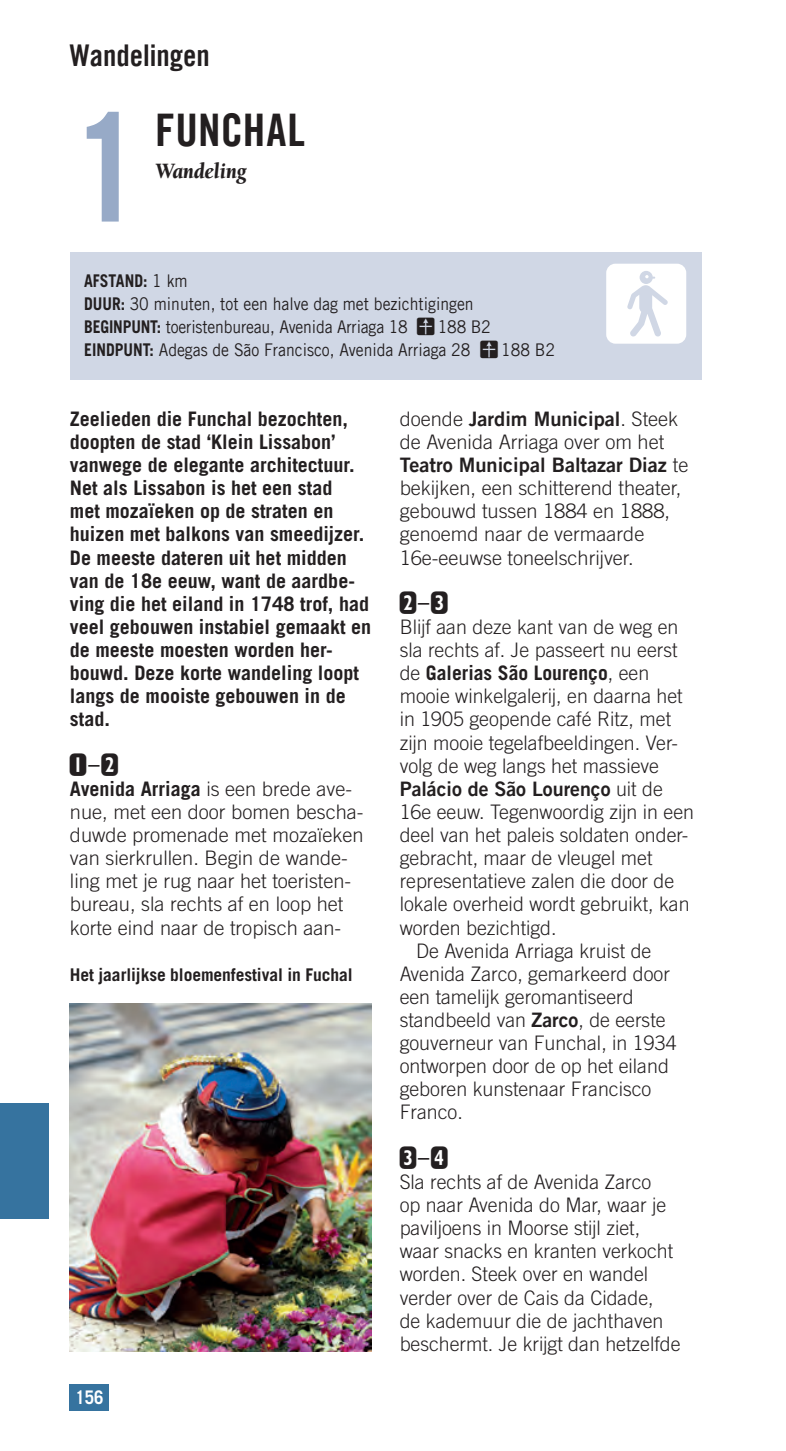
<style>
.page{position:relative;width:786px;height:1451px;background:#fff}
.page>*{position:absolute;margin:0;border:0;box-sizing:border-box;transform-origin:0 0}
.Walk_number{font:700 150px "Trade Gothic LT Com";color:#97aac7;scale:.9 1}
.Walk_head_1{font:45px "Trade Gothic LT Com Bd Cn 20";letter-spacing:.005em;color:#231f20}
.Running_head{font:30px "Trade Gothic LT Com Bd Cn 20";color:#231f20}
.Subhead{font:22.5px "Number square";color:#231f20}
.Walk_head_2{font:italic 900 22.5px "Berkeley Pro";color:#231f20;scale:.9 1}
.Main_text{font:300 20px/23px "Trade Gothic LT Com";color:#231f20}
.Main_text-2{font:700 20px/23px "Trade Gothic LT Com";color:#231f20}
.t1{font:700 18.75px "Trade Gothic LT Com";color:#fff;scale:.9 1}
.Panel_text{font:17.5px/23px "Trade Gothic LT Com";color:#231f20;scale:.9 1}
.Caption{font:700 17.5px "Trade Gothic LT Com";letter-spacing:-.005em;color:#231f20}
.s1{font-weight:700}
.s2{font-family:"Trade Gothic LT Com Bd 2";font-weight:400}
</style>
<div class="page">
<div style="left:70px;top:1384px;width:39px;height:26px;background:#36739f"></div>
<div style="left:0;top:1103px;width:49px;height:115px;background:#36739f"></div>
<div style="left:70px;top:252px;width:631px;height:128px;background:#d0d7e5"></div>
<img style="left:70px;top:1004px;width:301px;height:347px">
<p class="Running_head" style="left:70px;top:37px;width:141px">Wandelingen</p>
<p class="Walk_number" style="left:70px;top:76px;width:85px">1</p>
<p class="Walk_head_1" style="left:155px;top:102px;width:151px">FUNCHAL</p>
<p class="Walk_head_2" style="left:155px;top:158px;width:103px">Wandeling</p>
<p class="Panel_text" style="left:84px;top:269px;width:434px"><span class="s1">AFSTAND:</span> 1 km<br><span class="s1">DUUR:</span> 30 minuten, tot een halve dag met bezichtigingen</p>
<p class="Panel_text" style="left:84px;top:315px;width:361px"><span class="s1">BEGINPUNT:</span> toeristenbureau, Avenida Arriaga 18</p>
<p class="Panel_text" style="left:84px;top:315px;width:453px;text-indent:353px">188 B2<br><span class="s1">EINDPUNT:</span> Adegas de São Francisco, Avenida Arriaga 28</p>
<p class="Panel_text" style="left:501px;top:338px;width:61px">188 B2</p>
<p class="Main_text-2" style="left:70px;top:407px;width:303px">Zeelieden die Funchal bezochten, doopten de stad ‘Klein Lissabon’ vanwege de elegante architectuur.<br>Net als Lissabon is het een stad<br>met mozaïeken op de straten en huizen met balkons van smeedijzer.<br>De meeste dateren uit het midden van de 18e eeuw, want de aardbe&shy;ving die het eiland in 1748 trof, had veel gebouwen instabiel gemaakt en de meeste moesten worden her&shy;bouwd. Deze korte wandeling loopt langs de mooiste gebouwen in de stad.</p>
<p class="Subhead" style="left:70px;top:753px;width:52px">!–"</p>
<p class="Main_text" style="left:70px;top:777px;width:295px"><span class="s1">Avenida Arriaga</span> is een brede ave&shy;nue, met een door bomen bescha&shy;duwde promenade met mozaïeken van sierkrullen. Begin de wande&shy;ling met je rug naar het toeristen&shy;bureau, sla rechts af en loop het korte eind naar de tropisch aan-</p>
<p class="Caption" style="left:70px;top:964px;width:284px">Het jaarlijkse bloemenfestival in Fuchal</p>
<p class="t1" style="left:75px;top:1386px;width:33px">156</p>
<p class="Main_text" style="left:399px;top:407px;width:290px">doende <span class="s2">Jardim Municipal</span>. Steek de Avenida Arriaga over om het<br><span class="s2">Teatro Municipal Baltazar Diaz</span> te bekijken, een schitterend theater, gebouwd tussen 1884 en 1888, genoemd naar de vermaarde<br>16e-eeuwse toneelschrijver.</p>
<p class="Subhead" style="left:399px;top:591px;width:52px">"–#</p>
<p class="Main_text" style="left:399px;top:615px;width:296px">Blijf aan deze kant van de weg en sla rechts af. Je passeert nu eerst de <span class="s1">Galerias São Lourenço</span>, een mooie winkelgalerij, en daarna het in 1905 geopende café Ritz, met zijn mooie tegelafbeeldingen. Ver&shy;volg de weg langs het massieve<br><span class="s2">Palácio de São Lourenço</span> uit de<br>16e eeuw. Tegenwoordig zijn in een deel van het paleis soldaten onder&shy;gebracht, maar de vleugel met representatieve zalen die door de lokale overheid wordt gebruikt, kan worden bezichtigd.</p>
<p class="Main_text" style="left:399px;top:939px;width:278px;text-indent:16px">De Avenida Arriaga kruist de<br>Avenida Zarco, gemarkeerd door een tamelijk geromantiseerd standbeeld van <span class="s2">Zarco</span>, de eerste gouverneur van Funchal, in 1934 ontworpen door de op het eiland geboren kunstenaar Francisco<br>Franco.</p>
<p class="Subhead" style="left:399px;top:1146px;width:52px">#–$</p>
<p class="Main_text" style="left:399px;top:1170px;width:282px">Sla rechts af de Avenida Zarco<br>op naar Avenida do Mar, waar je paviljoens in Moorse stijl ziet, waar snacks en kranten verkocht worden. Steek over en wandel verder over de Cais da Cidade,<br>de kademuur die de jachthaven beschermt. Je krijgt dan hetzelfde</p>
</div>
